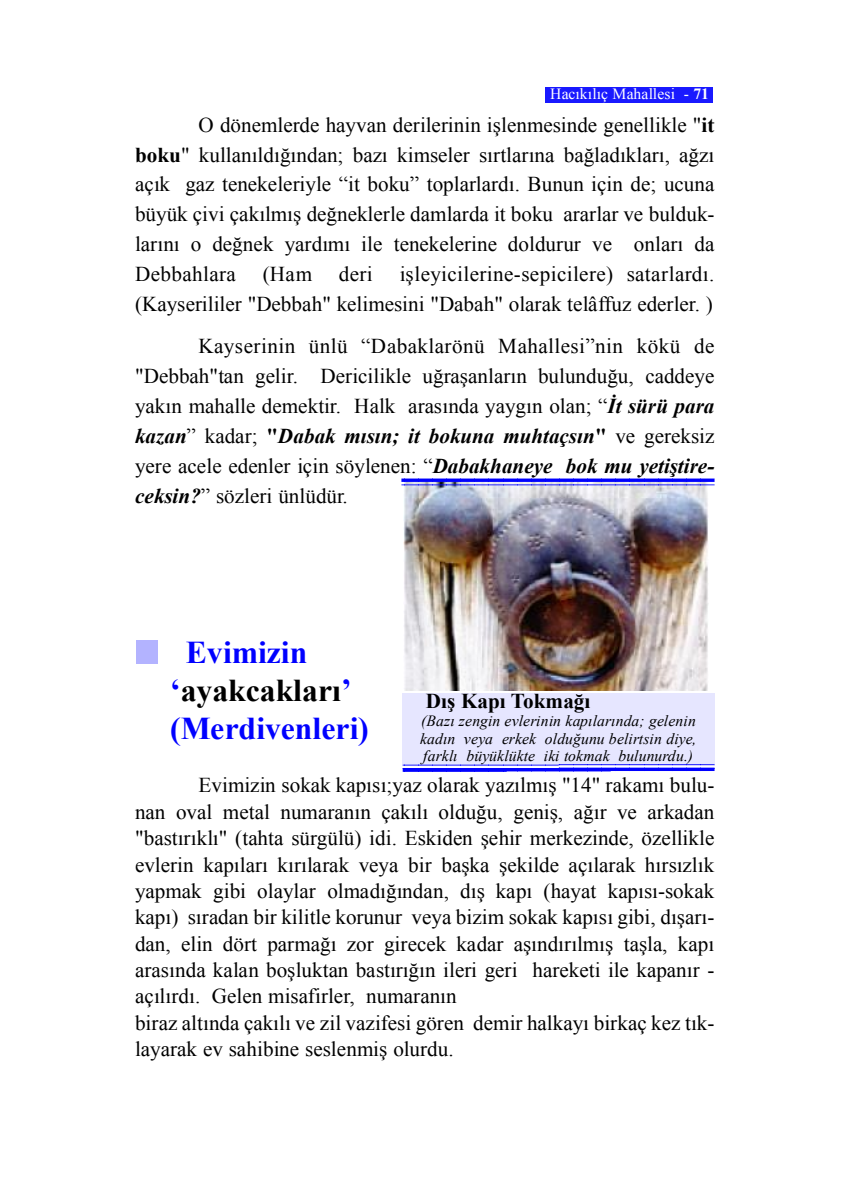
<style>
.page{position:relative;width:844px;height:1191px;background:#fff}
.page>*{position:absolute;margin:0;border:0;box-sizing:border-box;transform-origin:0 0}
.t1{font:700 31.68px/38px "Times New Roman";color:#00f}
.t2{font:21.18px/29.9px "Times New Roman";color:#000;text-align:justify}
.t3{font:700 21.18px "Times New Roman";color:#000}
.t4{font:italic 15.58px/17.7px "Times New Roman";letter-spacing:.015em;color:#000;text-align:justify}
.t5{font:15.58px "Times New Roman";letter-spacing:.01em;color:#fff}
.s1{font-weight:700}
.s2{font-weight:700;font-style:italic}
.s3{color:#000}
</style>
<div class="page">
<div style="left:137px;top:641px;width:21px;height:22px;background:#b3b3ff"></div>
<div style="left:545px;top:88px;width:167px;height:15px;background:#1919ff"></div>
<img style="left:403px;top:482px;width:305px;height:208px">
<div style="left:402px;top:693px;width:312px;height:72px;background:#e6e6ff"></div>
<svg style="left:401px;top:478px;width:313px;height:4px"></svg>
<hr style="left:401px;top:484px;width:313px;height:1px;background:#bfbfbf">
<svg style="left:402px;top:764px;width:312px;height:8px"></svg>
<p class="t5" style="left:550px;top:83px;width:160px">Hacıkılıç Mahallesi - <span class="s1">71</span></p>
<p class="t2" style="left:135px;top:109px;width:581px;text-indent:63px">O dönemlerde hayvan derilerinin işlenmesinde genellikle "<span class="s1">it boku</span>" kullanıldığından; bazı kimseler sırtlarına bağladıkları, ağzı açık gaz tenekeleriyle “it boku” toplarlardı. Bunun için de; ucuna büyük çivi çakılmış değneklerle damlarda it boku ararlar ve bulduk&shy;larını o değnek yardımı ile tenekelerine doldurur ve onları da Debbahlara</p>
<p class="t2" style="left:135px;top:259px;width:581px;text-align:right">işleyicilerine-sepicilere) satarlardı.<br>(Kayserililer "Debbah" kelimesini "Dabah" olarak telâffuz ederler. )</p>
<p class="t2" style="left:135px;top:331px;width:581px;text-indent:63px">Kayserinin ünlü “Dabaklarönü Mahallesi”nin kökü de "Debbah"tan gelir. Dericilikle uğraşanların bulunduğu, caddeye yakın mahalle demektir. Halk arasında yaygın olan; “<span class="s2">İt sürü para kazan</span>” kadar; <span class="s1">"</span><span class="s2">Dabak mısın; it bokuna muhtaçsın</span><span class="s1">"</span> ve gereksiz yere acele edenler için söylenen: “<span class="s2">Dabakhaneye bok mu yetiştire&shy;ceksin?</span>” sözleri ünlüdür.</p>
<p class="t2" style="left:263px;top:259px;width:51px">(Ham</p>
<p class="t2" style="left:339px;top:259px;width:35px">deri</p>
<h1 class="t1" style="left:170px;top:633px;width:200px;text-indent:16px">Evimizin ‘<span class="s3">ayakcakları</span>’ (Merdivenleri)</h1>
<p class="t2" style="left:135px;top:771px;width:581px;line-height:26.4px;text-align:left;text-indent:63px">Evimizin sokak kapısı;yaz olarak yazılmış "14" rakamı bulu&shy;nan oval metal numaranın çakılı olduğu, geniş, ağır ve arkadan "bastırıklı" (tahta sürgülü) idi. Eskiden şehir merkezinde, özellikle evlerin kapıları kırılarak veya bir başka şekilde açılarak hırsızlık yapmak gibi olaylar olmadığından, dış kapı (hayat kapısı-sokak kapı) sıradan bir kilitle korunur veya bizim sokak kapısı gibi, dışarı&shy;dan, elin dört parmağı zor girecek kadar aşındırılmış taşla, kapı arasında kalan boşluktan bastırığın ileri geri hareketi ile kapanır - açılırdı. Gelen misafirler, numaranın<br>biraz altında çakılı ve zil vazifesi gören demir halkayı birkaç kez tık&shy;layarak ev sahibine seslenmiş olurdu.</p>
<p class="t3" style="left:426px;top:686px;width:166px">Dış Kapı Tokmağı</p>
<p class="t4" style="left:420px;top:711px;width:278px">(Bazı zengin evlerinin kapılarında; gelenin kadın veya erkek olduğunu belirtsin diye, farklı büyüklükte iki tokmak bulunurdu.)</p>
</div>
